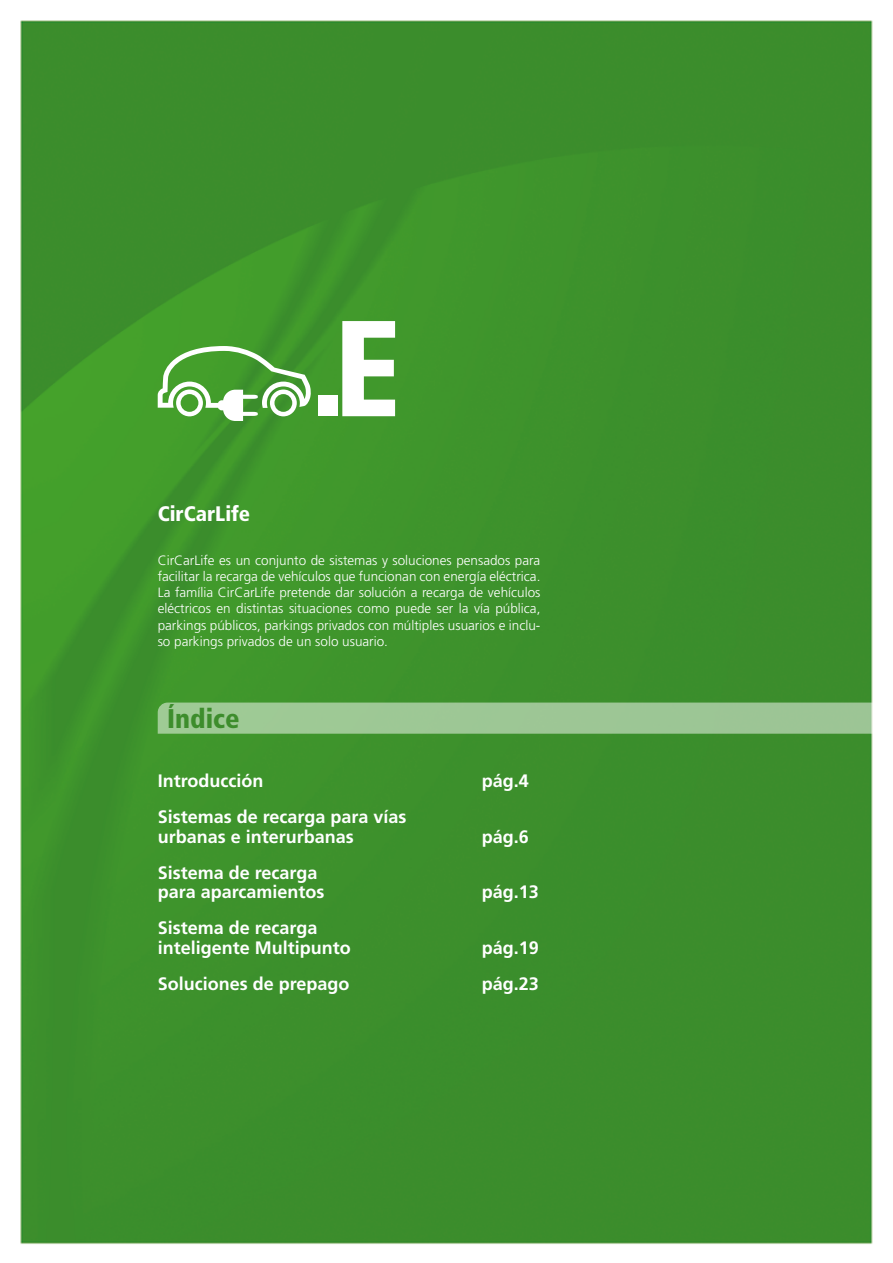
<style>
.page{position:relative;width:893px;height:1263px;background:#fff}
.page>*{position:absolute;margin:0;border:0;box-sizing:border-box;transform-origin:0 0}
.t1{font:900 condensed 27px "Frutiger LT Std";color:#3d8d2c}
.t2{font:900 condensed 21px "Frutiger LT Std";color:#fff}
.t3{font:700 18px/19.5px "Frutiger LT Std";color:#fff}
.t4{font:300 13.5px/16.2px "Frutiger LT Std";color:#fff;text-align:justify}
</style>
<div class="page">
<img style="left:20px;top:20px;width:853px;height:1224px">
<div style="left:318px;top:395px;width:20px;height:21px;background:#fff"></div>
<svg style="left:342px;top:321px;width:53px;height:95px"></svg>
<svg style="left:158px;top:346px;width:153px;height:75px"></svg>
<div style="left:158px;top:702px;width:715px;height:32px;background:#9dc695"></div>
<h2 class="t2" style="left:158px;top:501px;width:94px">CirCarLife</h2>
<p class="t4" style="left:158px;top:552px;width:384px">CirCarLife es un conjunto de sistemas y soluciones pensados para facilitar la recarga de vehículos que funcionan con energía eléctrica.<br>La família CirCarLife pretende dar solución a recarga de vehículos eléctricos en distintas situaciones como puede ser la vía pública, parkings públicos, parkings privados con múltiples usuarios e inclu&shy;so parkings privados de un solo usuario.</p>
<h1 class="t1" style="left:167px;top:703px;width:74px">Índice</h1>
<h3 class="t3" style="left:158px;top:771px;width:107px">Introducción</h3>
<h3 class="t3" style="left:482px;top:771px;width:49px">pág.4</h3>
<h3 class="t3" style="left:158px;top:807px;width:250px">Sistemas de recarga para vías urbanas e interurbanas</h3>
<h3 class="t3" style="left:482px;top:827px;width:49px">pág.6</h3>
<h3 class="t3" style="left:158px;top:863px;width:168px">Sistema de recarga para aparcamientos</h3>
<h3 class="t3" style="left:158px;top:918px;width:195px">Sistema de recarga inteligente Multipunto</h3>
<h3 class="t3" style="left:482px;top:882px;width:59px">pág.13</h3>
<h3 class="t3" style="left:482px;top:938px;width:59px">pág.19</h3>
<h3 class="t3" style="left:158px;top:974px;width:193px">Soluciones de prepago</h3>
<h3 class="t3" style="left:482px;top:974px;width:59px">pág.23</h3>
</div>
